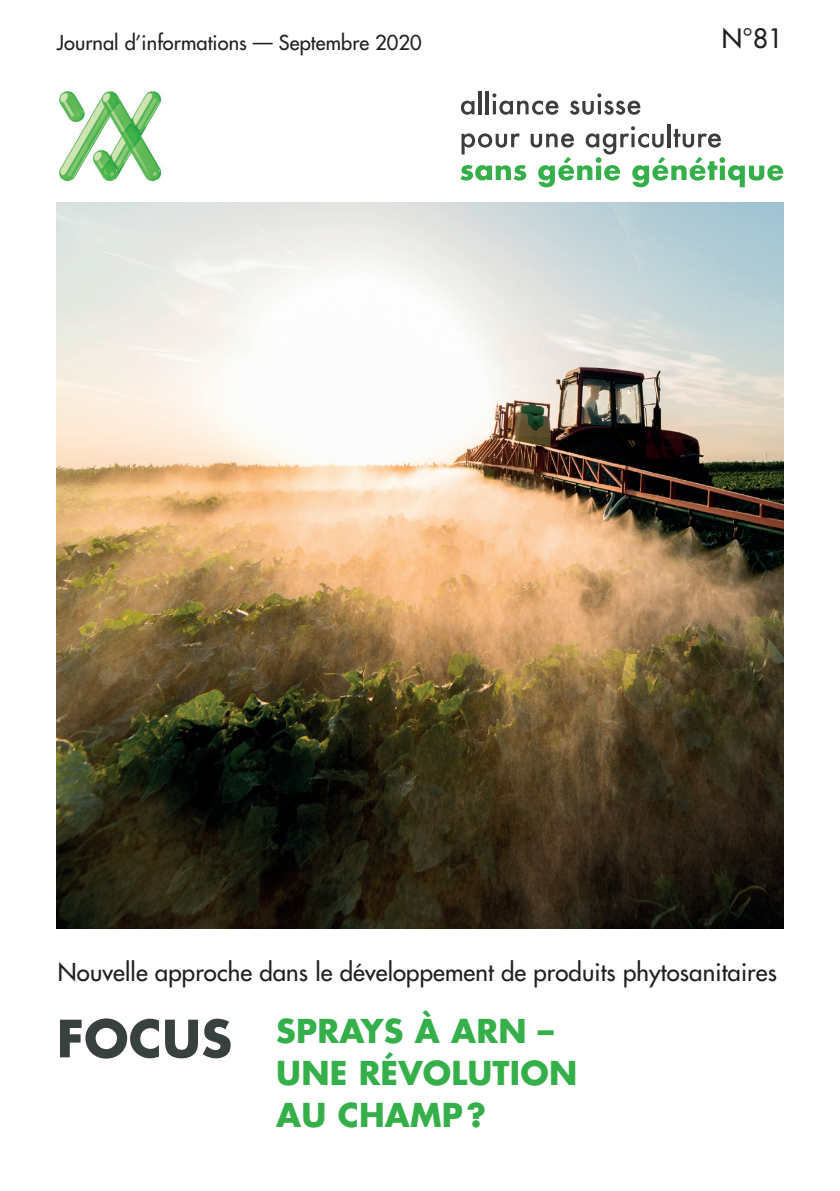
<style>
.page{position:relative;width:840px;height:1191px;background:#fff}
.page>*{position:absolute;margin:0;border:0;box-sizing:border-box;transform-origin:0 0}
.t1{font:700 32px/42px "Futura";letter-spacing:.005em;color:#35af4a}
.t2{font:26px "Futura";color:#231f20}
.t3{font:24px "Futura";letter-spacing:.005em;color:#231f20}
.t4{font:20px "Futura";letter-spacing:.005em;color:#231f20}
.s1{font-size:50px;color:#384140}
</style>
<div class="page">
<svg style="left:460px;top:101px;width:14px;height:14px"></svg>
<hr style="left:478px;top:91px;width:3px;height:23px;background:#3e3e3f">
<hr style="left:485px;top:91px;width:3px;height:23px;background:#3e3e3f">
<svg style="left:492px;top:93px;width:66px;height:22px"></svg>
<svg style="left:570px;top:93px;width:70px;height:22px"></svg>
<hr style="left:667px;top:124px;width:3px;height:23px;background:#3e3e3f">
<svg style="left:460px;top:126px;width:322px;height:61px"></svg>
<img style="left:59px;top:91px;width:103px;height:91px">
<img style="left:57px;top:203px;width:725px;height:726px">
<p class="t4" style="left:57px;top:30px;width:366px">Journal d’informations — Septembre 2020</p>
<p class="t2" style="left:721px;top:22px;width:63px">N°81</p>
<p class="t3" style="left:58px;top:957px;width:720px">Nouvelle approche dans le développement de produits phytosanitaires</p>
<p class="t1" style="left:276px;top:1009px;width:302px;text-indent:-219px"><span class="s1">FOCUS</span> SPRAYS À ARN –<br>UNE RÉVOLUTION<br>AU CHAMP?</p>
</div>
